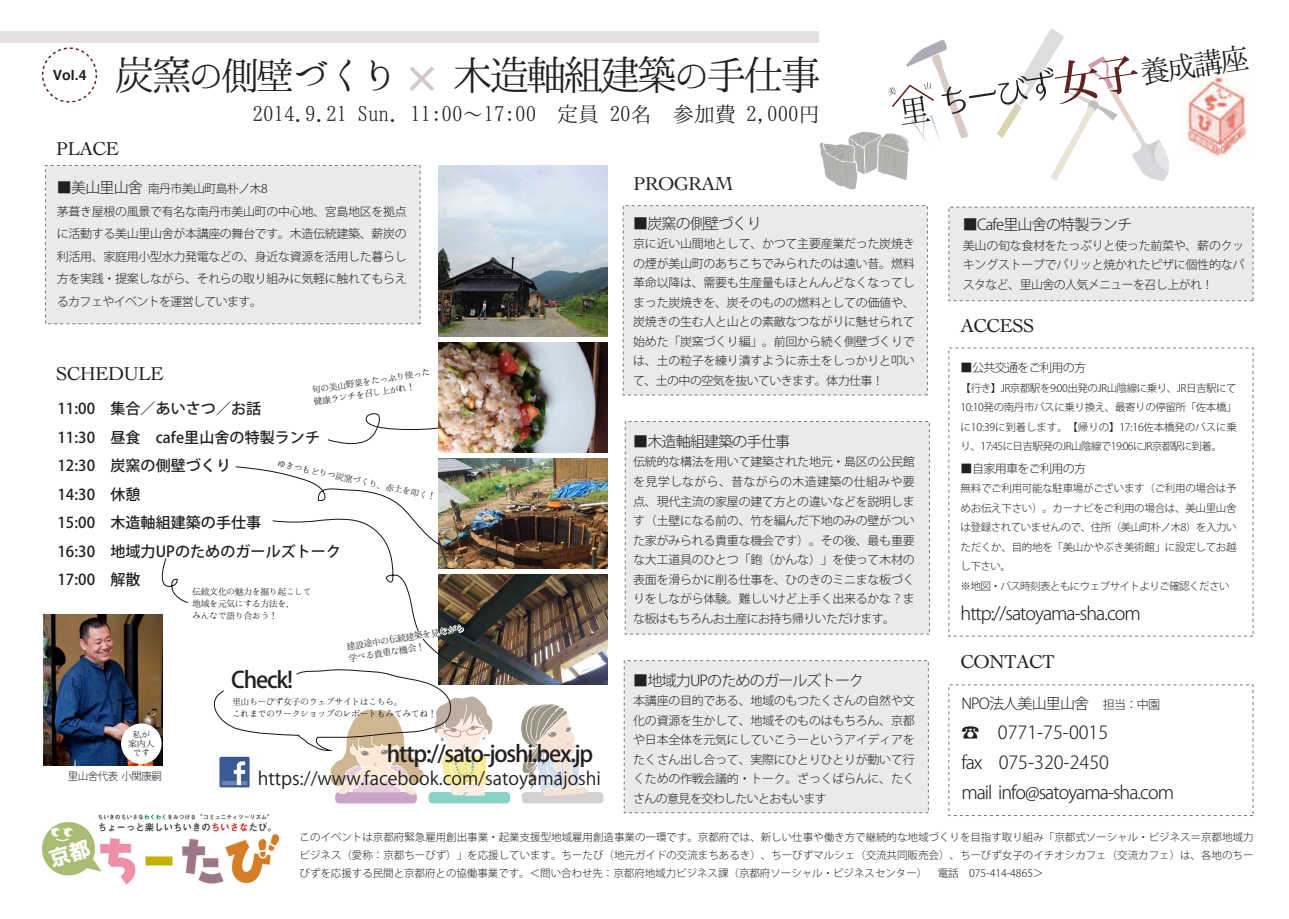
<style>
.page{position:relative;width:1289px;height:919px;background:#fff}
.page>*{position:absolute;margin:0;border:0;box-sizing:border-box;transform-origin:0 0}
.t1{font:40.5px "Hannari Mincho";letter-spacing:-.09em;color:#231f20}
.t2{font:29.4px "Hannari Mincho";color:#231f20}
.t3{font:500 22.5px "Koz Go Pro";letter-spacing:-.055em;color:#231f20}
.t4{font:21px "Hannari Mincho";color:#231f20}
.t5{font:19.5px "Cochin";letter-spacing:-.04em;color:#231f20}
.t6{font:300 18px/30px "Koz Go Pro";letter-spacing:-.055em;color:#231f20}
.t7{font:18px "Koz Go Pro";color:#231f20}
.t8{font:500 15px/28.5px "Koz Go Pr 6 N";letter-spacing:.005em;color:#231f20}
.t9{font:300 15px "Koz Go Pro";letter-spacing:-.055em;color:#231f20}
.t10{font:700 14.1px "Helvetica";color:#231f20}
.t11{font:300 12px/19.5px "Koz Go Pro";letter-spacing:-.03em;color:#231f20;text-align:justify}
.t12{font:300 12px "Koz Go Pro";letter-spacing:-.055em;color:#231f20}
.t13{font:300 10.5px/19.5px "Koz Go Pro";letter-spacing:-.03em;color:#231f20;text-align:justify}
.t14{font:300 10.5px "Koz Go Pro";letter-spacing:-.055em;color:#231f20}
.t15{font:9px/12px "Hannari Mincho";letter-spacing:-.055em;color:#231f20}
.s1{font-size:35.7px}
.s2{font-size:38.4px}
.s3{font-family:"Koz Go Pro";font-weight:700;font-size:37.5px;color:#54312d}
.s4{font-size:15px}
.s5{font-size:12px}
</style>
<div class="page">
<div style="left:42px;top:47px;width:55px;height:56px;border:2px dashed #612221;border-radius:50%"></div>
<img style="left:43px;top:614px;width:120px;height:151px">
<div style="left:1px;top:31px;width:818px;height:11px;background:#e5e0df"></div>
<img style="left:1180px;top:74px;width:68px;height:84px">
<img style="left:438px;top:166px;width:169px;height:170px">
<img style="left:438px;top:342px;width:169px;height:110px">
<img style="left:438px;top:458px;width:169px;height:110px">
<img style="left:492px;top:574px;width:115px;height:110px">
<div style="left:45px;top:165px;width:375px;height:159px;background:#e9eaeb;border:1px dashed #787a7d"></div>
<div style="left:948px;top:207px;width:305px;height:94px;background:#e9eaeb;border:1px dashed #787a7d"></div>
<div style="left:121px;top:723px;width:41px;height:40px;background:#fff;border-radius:50%"></div>
<svg style="left:819px;top:28px;width:350px;height:161px"></svg>
<div style="left:623px;top:205px;width:304px;height:190px;background:#e9eaeb;border:1px dashed #787a7d"></div>
<div style="left:625px;top:421px;width:304px;height:213px;background:#e9eaeb"></div>
<div style="left:624px;top:660px;width:304px;height:153px;background:#e9eaeb;border:1px dashed #787a7d"></div>
<img style="left:43px;top:814px;width:238px;height:70px">
<svg style="left:328px;top:411px;width:112px;height:37px"></svg>
<svg style="left:161px;top:558px;width:27px;height:45px"></svg>
<div style="left:335px;top:792px;width:82px;height:11px;background:#c8a4c8"></div>
<svg style="left:428px;top:792px;width:82px;height:11px"></svg>
<div style="left:522px;top:792px;width:81px;height:11px;background:#d4d0d1"></div>
<svg style="left:521px;top:704px;width:68px;height:91px"></svg>
<svg style="left:213px;top:466px;width:279px;height:329px"></svg>
<p class="t10" style="left:53px;top:63px;width:35px">Vol.4</p>
<h1 class="t1" style="left:114px;top:55px;width:707px">炭窯<span class="s1">の</span><span class="s2">側壁づくり</span> <span class="s3">×</span> 木造軸組建築<span class="s1">の</span>手仕事</h1>
<h3 class="t4" style="left:252px;top:104px;width:569px">2014.9.21 Sun. 11:00～17:00　定員 20名　参加費 2,000円</h3>
<h3 class="t5" style="left:56px;top:136px;width:64px">PLACE</h3>
<h2 class="t2" style="left:1137px;top:58px;width:111px;rotate:-9deg">養成講座</h2>
<h3 class="t5" style="left:633px;top:170px;width:102px">PROGRAM</h3>
<p class="t11" style="left:57px;top:177px;width:351px;line-height:22.5px;text-align:left"><span class="s4">■美山里山舍</span> 南丹市美山町島朴ノ木8<br>茅葺き屋根の風景で有名な南丹市美山町の中心地、宮島地区を拠点に活動する美山里山舍が本講座の舞台です。木造伝統建築、薪炭の利活用、家庭用小型水力発電などの、身近な資源を活用した暮らし方を実践・提案しながら、それらの取り組みに気軽に触れてもらえるカフェやイベントを運営しています。</p>
<p class="t9" style="left:633px;top:213px;width:130px">■炭窯の側壁づくり</p>
<p class="t11" style="left:633px;top:234px;width:283px">京に近い山間地として、かつて主要産業だった炭焼きの煙が美山町のあちこちでみられたのは遠い昔。燃料革命以降は、需要も生産量もほとんんどなくなってしまった炭焼きを、炭そのものの燃料としての価値や、炭焼きの生む人と山との素敵なつながりに魅せられて始めた「炭窯づくり編」。前回から続く側壁づくりでは、土の粒子を練り潰すように赤土をしっかりと叩いて、土の中の空気を抜いていきます。体力仕事！</p>
<p class="t9" style="left:962px;top:215px;width:171px">■Cafe里山舍の特製ランチ</p>
<p class="t11" style="left:962px;top:236px;width:283px">美山の旬な食材をたっぷりと使った前菜や、薪のクッキングストーブでパリッと焼かれたピザに個性的なパスタなど、里山舍の人気メニューを召し上がれ！</p>
<h3 class="t5" style="left:960px;top:312px;width:76px">ACCESS</h3>
<p class="t12" style="left:960px;top:360px;width:127px">■公共交通をご利用の方</p>
<p class="t13" style="left:960px;top:378px;width:278px">【行き】JR京都駅を9:00出発のJR山陰線に乗り、JR日吉駅にて10:10発の南丹市バスに乗り換え、最寄りの停留所「佐本橋」に10:39に到着します。【帰りの】17:16佐本橋発のバスに乗り、17:45に日吉駅発のJR山陰線で19:06にJR京都駅に到着。</p>
<p class="t12" style="left:960px;top:460px;width:127px">■自家用車をご利用の方</p>
<p class="t13" style="left:960px;top:479px;width:277px;text-align:left">無料でご利用可能な駐車場がございます（ご利用の場合は予めお伝え下さい）。カーナビをご利用の場合は、美山里山舍は登録されていませんので、住所（美山町朴ノ木8）を入力いただくか、目的地を「美山かやぶき美術館」に設定してお越し下さい。<br>※地図・バス時刻表ともにウェブサイトよりご確認ください</p>
<h3 class="t6" style="left:960px;top:598px;width:182px">http://satoyama-sha.com</h3>
<h3 class="t5" style="left:56px;top:361px;width:109px">SCHEDULE</h3>
<p class="t15" style="left:311px;top:384px;width:121px;rotate:-9deg">旬の美山野菜をたっぷり使った健康ランチを召し上がれ！</p>
<p class="t8" style="left:57px;top:395px;width:285px">11:00　集合／あいさつ／お話<br>11:30　昼食　cafe里山舍の特製ランチ<br>12:30　炭窯の側壁づくり　<br>14:30　休憩<br>15:00　木造軸組建築の手仕事<br>16:30　地域力UPのためのガールズトーク<br>17:00　解散</p>
<p class="t9" style="left:633px;top:431px;width:158px">■木造軸組建築の手仕事</p>
<p class="t11" style="left:633px;top:452px;width:283px">伝統的な構法を用いて建築された地元・島区の公民館を見学しながら、昔ながらの木造建築の仕組みや要点、現代主流の家屋の建て方との違いなどを説明します（土壁になる前の、竹を編んだ下地のみの壁がついた家がみられる貴重な機会です）。その後、最も重要な大工道具のひとつ「鉋（かんな）」を使って木材の表面を滑らかに削る仕事を、ひのきのミニまな板づくりをしながら体験。難しいけど上手く出来るかな？まな板はもちろんお土産にお持ち帰りいただけます。</p>
<p class="t15" style="left:278px;top:457px;width:164px;rotate:12deg">ゆきつもどりつ炭窯づくり、赤土を叩く！</p>
<p class="t15" style="left:192px;top:585px;width:121px">伝統文化の魅力を掘り起こして地域を元気にする方法を、<br>みんなで語り合おう！</p>
<p class="t15" style="left:346px;top:640px;width:121px;rotate:-9deg">建設途中の伝統建築を見ながら学べる貴重な機会！</p>
<h3 class="t5" style="left:960px;top:648px;width:96px">CONTACT</h3>
<h3 class="t3" style="left:231px;top:665px;width:63px">Check!</h3>
<p class="t15" style="left:232px;top:695px;width:206px">里山ちーびず女子のウェブサイトはこちら。<br>これまでのワークショップのレポートもみてみてね！</p>
<p class="t9" style="left:633px;top:670px;width:232px">■地域力UPのためのガールズトーク</p>
<p class="t11" style="left:633px;top:691px;width:283px">本講座の目的である、地域のもつたくさんの自然や文化の資源を生かして、地域そのものはもちろん、京都や日本全体を元気にしていこうーというアイディアをたくさん出し合って、実際にひとりひとりが動いて行くための作戦会議的・トーク。ざっくばらんに、たくさんの意見を交わしたいとおもいます</p>
<p class="t9" style="left:961px;top:693px;width:200px">NPO法人美山里山舍　<span class="s5">担当：中園</span></p>
<h3 class="t6" style="left:961px;top:717px;width:214px">☎　0771-75-0015<br>fax　075-320-2450<br>mail info@satoyama-sha.com</h3>
<p class="t13" style="left:299px;top:827px;width:955px;line-height:18px">このイベントは京都府緊急雇用創出事業・起業支援型地域雇用創造事業の一環です。京都府では、新しい仕事や働き方で継続的な地域づくりを目指す取り組み「京都式ソーシャル・ビジネス＝京都地域力ビジネス（愛称：京都ちーびず）」を応援しています。ちーたび（地元ガイドの交流まちあるき）、ちーびずマルシェ（交流共同販売会）、ちーびず女子のイチオシカフェ（交流カフェ）は、各地のちーびずを応援する民間と京都府との協働事業です。＜問い合わせ先：京都府地域力ビジネス課（京都府ソーシャル・ビジネスセンター）　電話　075-414-4865＞</p>
<p class="t15" style="left:128px;top:730px;width:28px;line-height:9px;text-align:center">私が案内人です</p>
<h3 class="t3" style="left:387px;top:739px;width:208px">http://sato-joshi.bex.jp</h3>
<h3 class="t7" style="left:258px;top:766px;width:345px">https://www.facebook.com/satoyamajoshi</h3>
<p class="t14" style="left:68px;top:769px;width:95px">里山舍代表 小関康嗣</p>
</div>
